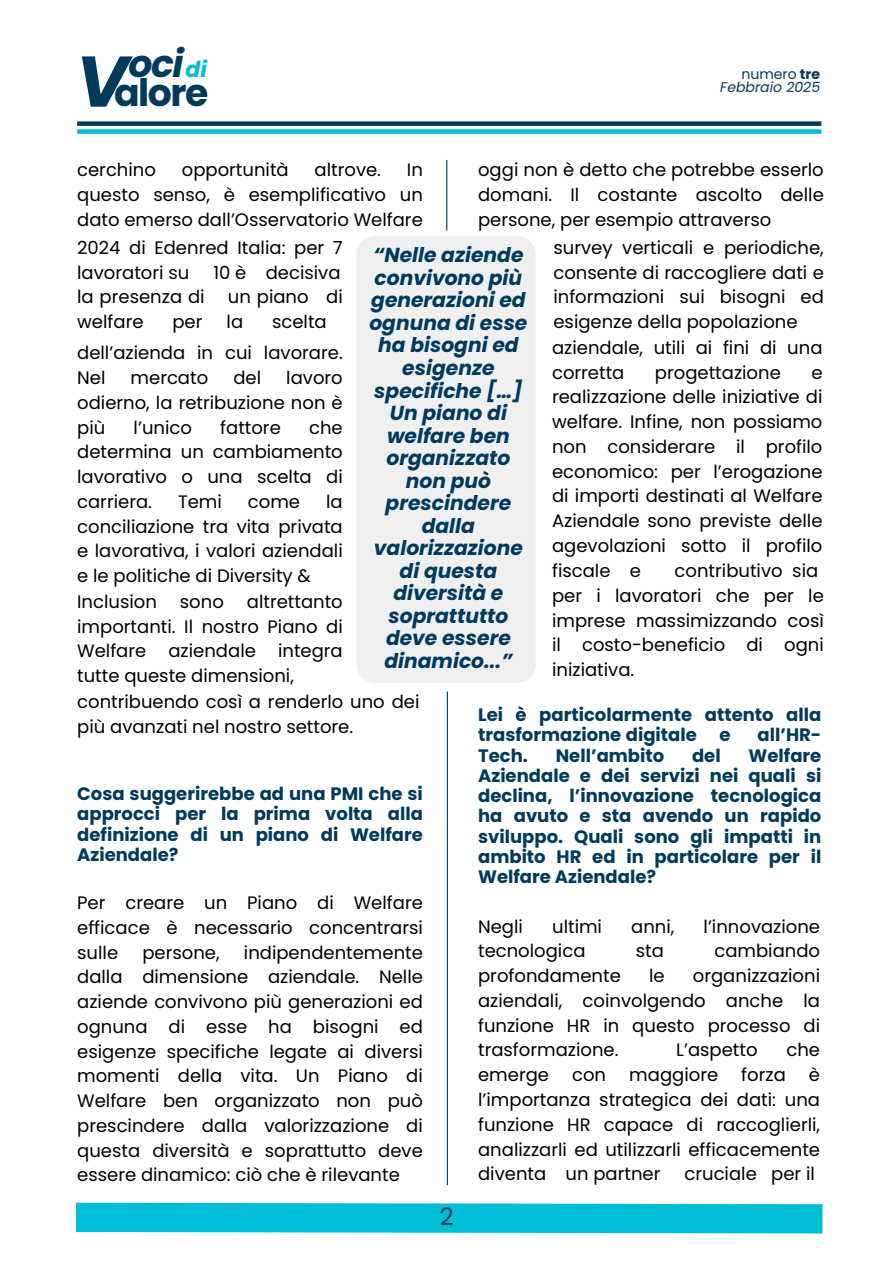
<style>
.page{position:relative;width:894px;height:1264px;background:#fff}
.page>*{position:absolute;margin:0;border:0;box-sizing:border-box;transform-origin:0 0}
.t1{font:italic 700 71.55px "Poppins";color:#003a5d}
.t2{font:700 37.8px "Poppins";letter-spacing:-.04em;color:#003a5d}
.t3{font:italic 700 37.8px "Poppins";color:#003a5d}
.t4{font:24px "Poppins";color:#003a5d}
.t5{font:italic 700 22.05px "Poppins";color:#00bdd6}
.t6{font:italic 700 20.25px/22.5px "Poppins";color:#003a5d;text-align:center}
.t7{font:18px/24.8px "Poppins";color:#000;text-align:justify}
.t8{font:700 18px/20.2px "Poppins";color:#003a5d;text-align:justify}
.t9{font:italic 14.1px "Poppins";color:#003a5d}
.t10{font:14.1px "Poppins";color:#003a5d}
.s1{font-weight:700}
</style>
<div class="page">
<hr style="left:446px;top:160px;width:1px;height:71px;background:#003a5d">
<hr style="left:446px;top:691px;width:2px;height:494px;background:#003a5d">
<svg style="left:75px;top:1202px;width:748px;height:32px;background:#16c2d9"></svg>
<div style="left:77px;top:121px;width:744px;height:5px;background:#003a5d"></div>
<div style="left:77px;top:129px;width:744px;height:5px;background:#00bdd6"></div>
<div style="left:357px;top:236px;width:178px;height:447px;background:#efefef"></div>
<h1 class="t3" style="left:128px;top:38px;width:57px">oci</h1>
<h3 class="t1" style="left:76px;top:32px;width:54px">V</h3>
<p class="t5" style="left:185px;top:54px;width:23px">di</p>
<h1 class="t2" style="left:114px;top:67px;width:96px">alore</h1>
<p class="t7" style="left:77px;top:157px;width:80px">cerchino</p>
<p class="t7" style="left:182px;top:157px;width:108px">opportunità</p>
<p class="t7" style="left:314px;top:157px;width:68px">altrove.</p>
<p class="t7" style="left:77px;top:157px;width:347px;text-indent:329px">In questo senso, è esemplificativo un dato emerso dall’Osservatorio Welfare</p>
<p class="t10" style="left:741px;top:64px;width:80px">numero <span class="s1">tre</span></p>
<p class="t9" style="left:720px;top:78px;width:101px">Febbraio 2025</p>
<h3 class="t7" style="left:478px;top:157px;width:347px">oggi non è detto che potrebbe esserlo domani. Il costante ascolto delle persone, per esempio attraverso</h3>
<h5 class="t7" style="left:77px;top:235px;width:267px">2024 di Edenred Italia: per 7 lavoratori su</h5>
<h5 class="t7" style="left:553px;top:235px;width:272px">survey verticali e periodiche, consente di raccogliere dati e informazioni sui bisogni ed esigenze della popolazione</h5>
<h5 class="t6" style="left:369px;top:244px;width:159px">“Nelle aziende convivono più generazioni ed ognuna di esse ha bisogni ed esigenze specifiche […]<br>Un piano di welfare ben organizzato non può prescindere dalla valorizzazione di questa diversità e soprattutto deve essere dinamico...”</h5>
<h5 class="t7" style="left:213px;top:260px;width:129px">10 è decisiva</h5>
<h5 class="t7" style="left:77px;top:285px;width:129px">la presenza di</h5>
<h5 class="t7" style="left:228px;top:285px;width:116px">un piano di</h5>
<h5 class="t7" style="left:77px;top:309px;width:68px">welfare</h5>
<h5 class="t7" style="left:172px;top:309px;width:32px">per</h5>
<h5 class="t7" style="left:226px;top:309px;width:18px">la</h5>
<h5 class="t7" style="left:272px;top:309px;width:56px">scelta</h5>
<h5 class="t7" style="left:552px;top:335px;width:272px">aziendale, utili ai fini di una corretta</h5>
<h5 class="t7" style="left:77px;top:341px;width:267px">dell’azienda in cui lavorare.<br>Nel</h5>
<h5 class="t7" style="left:654px;top:360px;width:127px">progettazione</h5>
<h5 class="t7" style="left:552px;top:360px;width:272px;text-indent:259px">e realizzazione delle iniziative di welfare. Infine, non possiamo non considerare il profilo economico: per l’erogazione di importi destinati al Welfare Aziendale sono previste delle agevolazioni sotto il profilo fiscale e</h5>
<h5 class="t7" style="left:77px;top:365px;width:267px;text-indent:209px">lavoro odierno, la retribuzione non è più</h5>
<h5 class="t7" style="left:131px;top:365px;width:79px">mercato</h5>
<h5 class="t7" style="left:233px;top:365px;width:29px">del</h5>
<h5 class="t7" style="left:134px;top:415px;width:60px">l’unico</h5>
<h5 class="t7" style="left:220px;top:415px;width:62px">fattore</h5>
<h5 class="t7" style="left:77px;top:415px;width:267px;text-indent:232px">che determina un cambiamento lavorativo o una scelta di carriera.</h5>
<h5 class="t7" style="left:178px;top:489px;width:45px">Temi</h5>
<h5 class="t7" style="left:248px;top:489px;width:54px">come</h5>
<h5 class="t7" style="left:77px;top:489px;width:267px;text-indent:249px">la conciliazione tra vita privata e lavorativa, i valori aziendali e le politiche di Diversity &amp;</h5>
<h5 class="t7" style="left:674px;top:558px;width:145px">contributivo sia</h5>
<h5 class="t7" style="left:552px;top:583px;width:273px">per i lavoratori che per le imprese massimizzando così il costo-beneficio di ogni iniziativa.</h5>
<h5 class="t7" style="left:77px;top:589px;width:81px">Inclusion</h5>
<h5 class="t7" style="left:180px;top:589px;width:45px">sono</h5>
<h5 class="t7" style="left:77px;top:589px;width:267px;text-indent:169px">altrettanto importanti. Il nostro Piano di Welfare aziendale integra tutte queste dimensioni,</h5>
<h2 class="t7" style="left:77px;top:689px;width:343px">contribuendo così a renderlo uno dei più avanzati nel nostro settore.</h2>
<h4 class="t8" style="left:478px;top:704px;width:344px">Lei è particolarmente attento alla trasformazione digitale e</h4>
<h4 class="t8" style="left:757px;top:724px;width:65px">all’HR-</h4>
<h4 class="t8" style="left:478px;top:745px;width:51px">Tech.</h4>
<h4 class="t8" style="left:555px;top:745px;width:110px">Nell’ambito</h4>
<h4 class="t8" style="left:692px;top:745px;width:30px">del</h4>
<h4 class="t8" style="left:478px;top:745px;width:344px;text-indent:270px">Welfare Aziendale e dei servizi nei quali si declina, l’innovazione tecnologica ha avuto e sta avendo un rapido sviluppo. Quali sono gli impatti in ambito HR ed in particolare per il Welfare Aziendale?</h4>
<p class="t8" style="left:77px;top:783px;width:347px">Cosa suggerirebbe ad una PMI che si approcci per la prima volta alla definizione di un piano di Welfare Aziendale?</p>
<h5 class="t7" style="left:77px;top:890px;width:347px">Per creare un Piano di Welfare efficace è necessario concentrarsi sulle</h5>
<h5 class="t7" style="left:77px;top:939px;width:347px;text-indent:167px">indipendentemente dalla dimensione aziendale. Nelle aziende convivono più generazioni ed ognuna di esse ha bisogni ed esigenze specifiche legate ai diversi momenti della vita. Un Piano di Welfare ben organizzato non può prescindere dalla valorizzazione di questa diversità e soprattutto deve essere dinamico: ciò che è rilevante</h5>
<h5 class="t7" style="left:142px;top:939px;width:79px">persone,</h5>
<p class="t4" style="left:440px;top:1199px;width:15px">2</p>
<h5 class="t7" style="left:478px;top:914px;width:46px">Negli</h5>
<h5 class="t7" style="left:552px;top:914px;width:51px">ultimi</h5>
<h5 class="t7" style="left:631px;top:914px;width:45px">anni,</h5>
<h5 class="t7" style="left:703px;top:914px;width:118px">l’innovazione</h5>
<h5 class="t7" style="left:478px;top:938px;width:109px">tecnologica</h5>
<h5 class="t7" style="left:635px;top:938px;width:30px">sta</h5>
<h5 class="t7" style="left:714px;top:938px;width:107px">cambiando</h5>
<h5 class="t7" style="left:478px;top:963px;width:144px">profondamente</h5>
<h5 class="t7" style="left:649px;top:963px;width:17px">le</h5>
<h5 class="t7" style="left:478px;top:963px;width:343px;text-indent:215px">organizzazioni aziendali, coinvolgendo anche la funzione HR in questo processo di trasformazione.</h5>
<h5 class="t7" style="left:676px;top:1037px;width:83px">L’aspetto</h5>
<h5 class="t7" style="left:786px;top:1037px;width:35px">che</h5>
<h5 class="t7" style="left:478px;top:1062px;width:343px;text-indent:331px">è l’importanza strategica dei dati: una funzione HR capace di raccoglierli, analizzarli ed utilizzarli efficacemente diventa un partner</h5>
<h5 class="t7" style="left:478px;top:1062px;width:72px">emerge</h5>
<h5 class="t7" style="left:572px;top:1062px;width:35px">con</h5>
<h5 class="t7" style="left:629px;top:1062px;width:90px">maggiore</h5>
<h5 class="t7" style="left:741px;top:1062px;width:46px">forza</h5>
<h5 class="t7" style="left:684px;top:1161px;width:132px">cruciale per il</h5>
</div>
